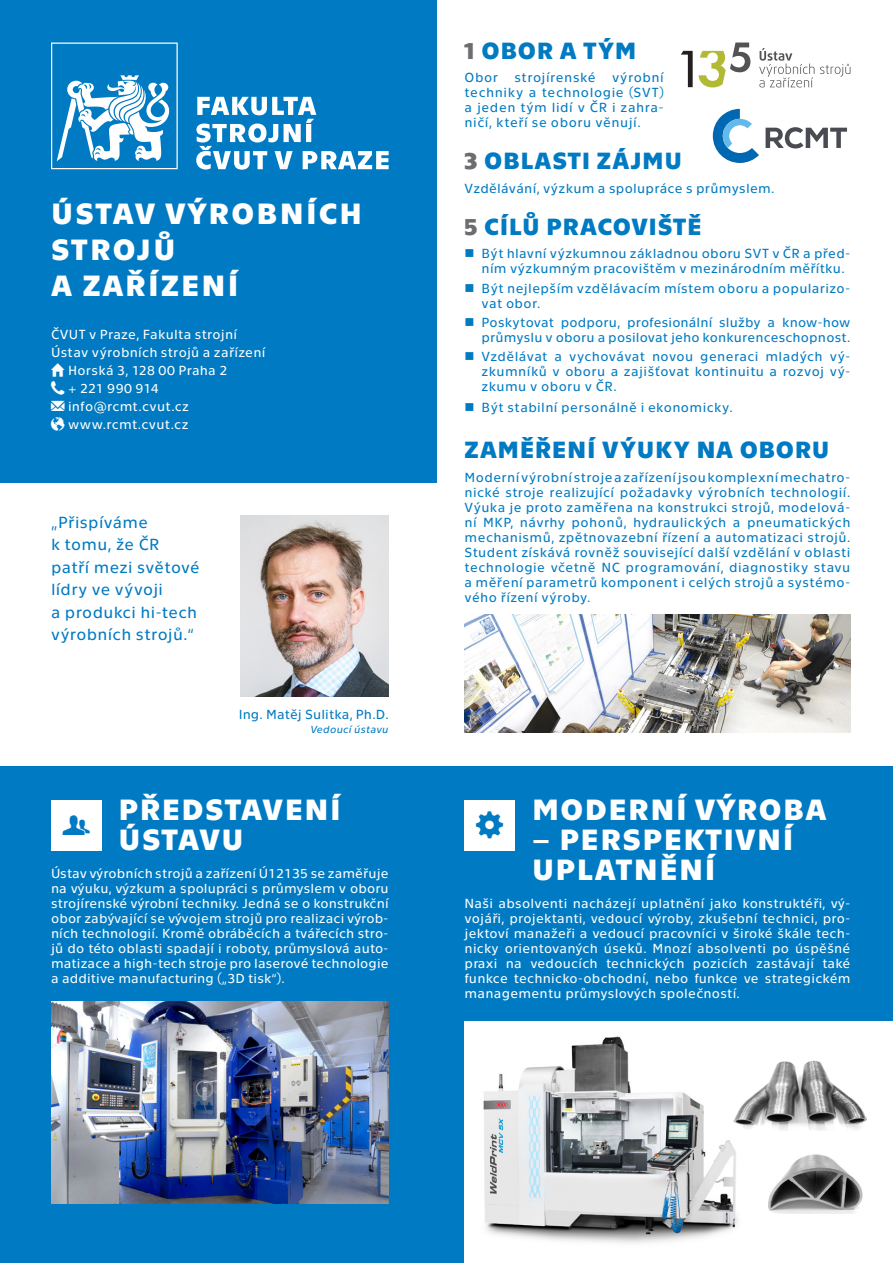
<style>
.page{position:relative;width:893px;height:1263px;background:#fff}
.page>*{position:absolute;margin:0;border:0;box-sizing:border-box;transform-origin:0 0}
.t1{font:700 30px/30px "Technika";letter-spacing:.05em;color:#fff}
.t2{font:700 30px/36px "Technika";letter-spacing:.075em;color:#fff}
.t3{font:700 24px "Technika";letter-spacing:.025em;color:#007ac2}
.t4{font:16.5px/22.5px "Technika";letter-spacing:.02em;color:#007ac2}
.t5{font:13.5px/15px "Technika";letter-spacing:.025em;color:#007ac2;text-align:justify}
.t6{font:13.5px/15px "Technika";letter-spacing:.02em;color:#fff;text-align:justify}
.t7{font:italic 10.5px "Technika";letter-spacing:.02em;color:#007ac2}
.s1{color:#6c6d70}
</style>
<div class="page">
<img style="left:240px;top:516px;width:149px;height:180px">
<div style="left:0;top:0;width:437px;height:483px;background:#007ac2"></div>
<svg style="left:196px;top:97px;width:193px;height:73px"></svg>
<svg style="left:51px;top:43px;width:127px;height:126px"></svg>
<div style="left:0;top:767px;width:893px;height:496px;background:#007ac2"></div>
<div style="left:51px;top:800px;width:50px;height:50px;background:#fff"></div>
<svg style="left:820px;top:64px;width:30px;height:13px"></svg>
<svg style="left:759px;top:48px;width:55px;height:39px"></svg>
<svg style="left:681px;top:43px;width:69px;height:44px"></svg>
<img style="left:465px;top:614px;width:385px;height:119px">
<div style="left:465px;top:800px;width:50px;height:50px;background:#fff"></div>
<img style="left:51px;top:1002px;width:338px;height:201px">
<svg style="left:713px;top:109px;width:46px;height:54px"></svg>
<svg style="left:766px;top:127px;width:81px;height:21px"></svg>
<img style="left:465px;top:1021px;width:323px;height:242px">
<div style="left:788px;top:1021px;width:105px;height:242px;background:#fff"></div>
<img style="left:729px;top:1047px;width:137px;height:84px">
<img style="left:767px;top:1151px;width:96px;height:63px">
<p class="t2" style="left:51px;top:193px;width:313px">ÚSTAV VÝROBNÍCH<br>STROJŮ<br>A ZAŘÍZENÍ</p>
<p class="t6" style="left:51px;top:326px;width:188px">ČVUT v Praze, Fakulta strojní</p>
<p class="t6" style="left:51px;top:344px;width:216px">Ústav výrobních strojů a zařízení</p>
<p class="t6" style="left:68px;top:362px;width:161px">Horská 3, 128 00 Praha 2</p>
<p class="t6" style="left:68px;top:380px;width:92px">+ 221 990 914</p>
<p class="t6" style="left:68px;top:398px;width:123px">info@rcmt.cvut.cz</p>
<p class="t6" style="left:68px;top:416px;width:122px">www.rcmt.cvut.cz</p>
<p class="t4" style="left:51px;top:510px;width:150px">„Přispíváme<br>k tomu, že ČR patří mezi světové lídry ve vývoji<br>a produkci hi-tech výrobních strojů.“</p>
<p class="t5" style="left:239px;top:706px;width:151px">Ing. Matěj Sulitka, Ph.D.</p>
<p class="t7" style="left:310px;top:722px;width:80px">Vedoucí ústavu</p>
<p class="t1" style="left:119px;top:793px;width:224px">PŘEDSTAVENÍ<br>ÚSTAVU</p>
<p class="t6" style="left:51px;top:865px;width:339px">Ústav výrobních strojů a zařízení Ú12135 se zaměřuje na výuku, výzkum a spolupráci s průmyslem v oboru strojírenské výrobní techniky. Jedná se o konstrukční obor zabývající se vývojem strojů pro realizaci výrob&shy;ních technologií. Kromě obráběcích a tvářecích stro&shy;jů do této oblasti spadají i roboty, průmyslová auto&shy;matizace a high-tech stroje pro laserové technologie a additive manufacturing („3D tisk“).</p>
<p class="t3" style="left:465px;top:33px;width:173px"><span class="s1">1</span> OBOR A TÝM</p>
<p class="t5" style="left:465px;top:69px;width:201px">Obor strojírenské výrobní techniky a technologie (SVT) a jeden tým lidí v ČR i zahra&shy;ničí, kteří se oboru věnují.</p>
<p class="t3" style="left:465px;top:144px;width:219px"><span class="s1">3</span> OBLASTI ZÁJMU</p>
<p class="t5" style="left:465px;top:180px;width:311px">Vzdělávání, výzkum a spolupráce s průmyslem.</p>
<p class="t3" style="left:465px;top:209px;width:239px"><span class="s1">5</span> CÍLŮ PRACOVIŠTĚ</p>
<p class="t5" style="left:482px;top:245px;width:370px;text-indent:-17px">■ Být hlavní výzkumnou základnou oboru SVT v ČR a před&shy;ním výzkumným pracovištěm v mezinárodním měřítku.</p>
<p class="t5" style="left:482px;top:280px;width:370px;text-indent:-17px">■ Být nejlepším vzdělávacím místem oboru a popularizo&shy;vat obor.</p>
<p class="t5" style="left:465px;top:314px;width:387px;text-align:right">■ Poskytovat podporu, profesionální služby a know-how průmyslu v oboru a posilovat jeho konkurenceschopnost.</p>
<p class="t5" style="left:482px;top:348px;width:370px;text-indent:-17px">■ Vzdělávat a vychovávat novou generaci mladých vý&shy;zkumníků v oboru a zajišťovat kontinuitu a rozvoj vý&shy;zkumu v oboru v ČR.</p>
<p class="t5" style="left:465px;top:399px;width:270px">■ Být stabilní personálně i ekonomicky.</p>
<p class="t3" style="left:465px;top:433px;width:366px">ZAMĚŘENÍ VÝUKY NA OBORU</p>
<p class="t5" style="left:465px;top:468px;width:387px">Moderní výrobní stroje a zařízení jsou komplexní mechatro&shy;nické stroje realizující požadavky výrobních technologií.<br>Výuka je proto zaměřena na konstrukci strojů, modelová&shy;ní MKP, návrhy pohonů, hydraulických a pneumatických mechanismů, zpětnovazební řízení a automatizaci strojů.<br>Student získává rovněž související další vzdělání v oblasti technologie včetně NC programování, diagnostiky stavu a měření parametrů komponent i celých strojů a systémo&shy;vého řízení výroby.</p>
<p class="t1" style="left:532px;top:793px;width:296px">MODERNÍ VÝROBA</p>
<p class="t1" style="left:532px;top:823px;width:263px">– PERSPEKTIVNÍ<br>UPLATNĚNÍ</p>
<p class="t6" style="left:465px;top:895px;width:387px">Naši absolventi nacházejí uplatnění jako konstruktéři, vý&shy;vojáři, projektanti, vedoucí výroby, zkušební technici, pro&shy;jektoví manažeři a vedoucí pracovníci v široké škále tech&shy;nicky orientovaných úseků. Mnozí absolventi po úspěšné praxi na vedoucích technických pozicích zastávají také funkce technicko-obchodní, nebo funkce ve strategickém managementu průmyslových společností.</p>
</div>
